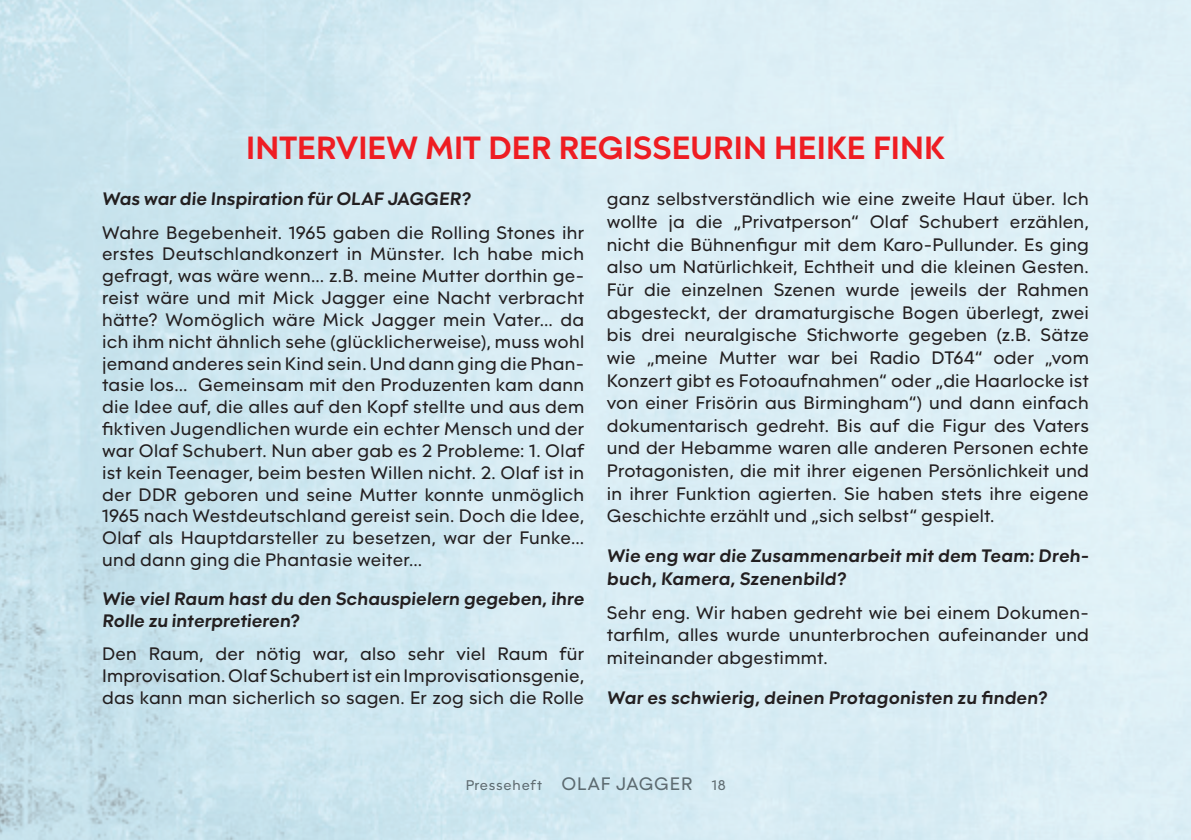
<style>
.page{position:relative;width:1191px;height:840px;background:#fff}
.page>*{position:absolute;margin:0;border:0;box-sizing:border-box;transform-origin:0 0}
.t1{font:700 32px "Olyford";letter-spacing:.005em;color:#ee1d23}
.t2{font:500 18px/21.8px "Olyford";letter-spacing:.01em;color:#231f20;text-align:justify}
.t3{font:700 18px/21.8px "Olyford";color:#231f20}
.t4{font:500 14px "Olyford";letter-spacing:.05em;color:#737678}
.s1{font-size:18px}
</style>
<div class="page">
<h1 class="t1" style="left:246px;top:127px;width:700px">INTERVIEW MIT DER REGISSEURIN HEIKE FINK</h1>
<p class="t3" style="left:102px;top:188px;width:372px">Was war die Inspiration für OLAF JAGGER?</p>
<p class="t2" style="left:102px;top:221px;width:483px">Wahre Begebenheit. 1965 gaben die Rolling Stones ihr erstes Deutschlandkonzert in Münster. Ich habe mich gefragt, was wäre wenn… z.B. meine Mutter dorthin ge&shy;reist wäre und mit Mick Jagger eine Nacht verbracht hätte? Womöglich wäre Mick Jagger mein Vater… da ich ihm nicht ähnlich sehe (glücklicherweise), muss wohl jemand anderes sein Kind sein. Und dann ging die Phan&shy;tasie los… Gemeinsam mit den Produzenten kam dann die Idee auf, die alles auf den Kopf stellte und aus dem fiktiven Jugendlichen wurde ein echter Mensch und der war Olaf Schubert. Nun aber gab es 2 Probleme: 1. Olaf ist kein Teenager, beim besten Willen nicht. 2. Olaf ist in der DDR geboren und seine Mutter konnte unmöglich 1965 nach Westdeutschland gereist sein. Doch die Idee, Olaf als Hauptdarsteller zu besetzen, war der Funke… und dann ging die Phantasie weiter…</p>
<p class="t3" style="left:102px;top:587px;width:485px">Wie viel Raum hast du den Schauspielern gegeben, ihre<br>Rolle zu interpretieren?</p>
<p class="t2" style="left:102px;top:642px;width:483px">Den Raum, der nötig war, also sehr viel Raum für Improvisation. Olaf Schubert ist ein Improvisationsgenie, das kann man sicherlich so sagen. Er zog sich die Rolle</p>
<p class="t2" style="left:607px;top:187px;width:483px;line-height:22.6px">ganz selbstverständlich wie eine zweite Haut über. Ich wollte ja die „Privatperson“ Olaf Schubert erzählen, nicht die Bühnenfigur mit dem Karo-Pullunder. Es ging also um Natürlichkeit, Echtheit und die kleinen Gesten.<br>Für die einzelnen Szenen wurde jeweils der Rahmen abgesteckt, der dramaturgische Bogen überlegt, zwei bis drei neuralgische Stichworte gegeben (z.B. Sätze wie „meine Mutter war bei Radio DT64“ oder „vom Konzert gibt es Fotoaufnahmen“ oder „die Haarlocke ist von einer Frisörin aus Birmingham“) und dann einfach dokumentarisch gedreht. Bis auf die Figur des Vaters und der Hebamme waren alle anderen Personen echte Protagonisten, die mit ihrer eigenen Persönlichkeit und in ihrer Funktion agierten. Sie haben stets ihre eigene Geschichte erzählt und „sich selbst“ gespielt.</p>
<p class="t3" style="left:607px;top:544px;width:485px;line-height:22.6px">Wie eng war die Zusammenarbeit mit dem Team: Dreh&shy;buch, Kamera, Szenenbild?</p>
<p class="t2" style="left:607px;top:600px;width:483px;line-height:22.6px">Sehr eng. Wir haben gedreht wie bei einem Dokumen&shy;tarfilm, alles wurde ununterbrochen aufeinander und miteinander abgestimmt.</p>
<p class="t3" style="left:607px;top:686px;width:444px">War es schwierig, deinen Protagonisten zu finden?</p>
<p class="t4" style="left:465px;top:776px;width:229px">Presseheft <span class="s1">OLAF JAGGER</span></p>
<p class="t4" style="left:712px;top:776px;width:16px">18</p>
</div>
